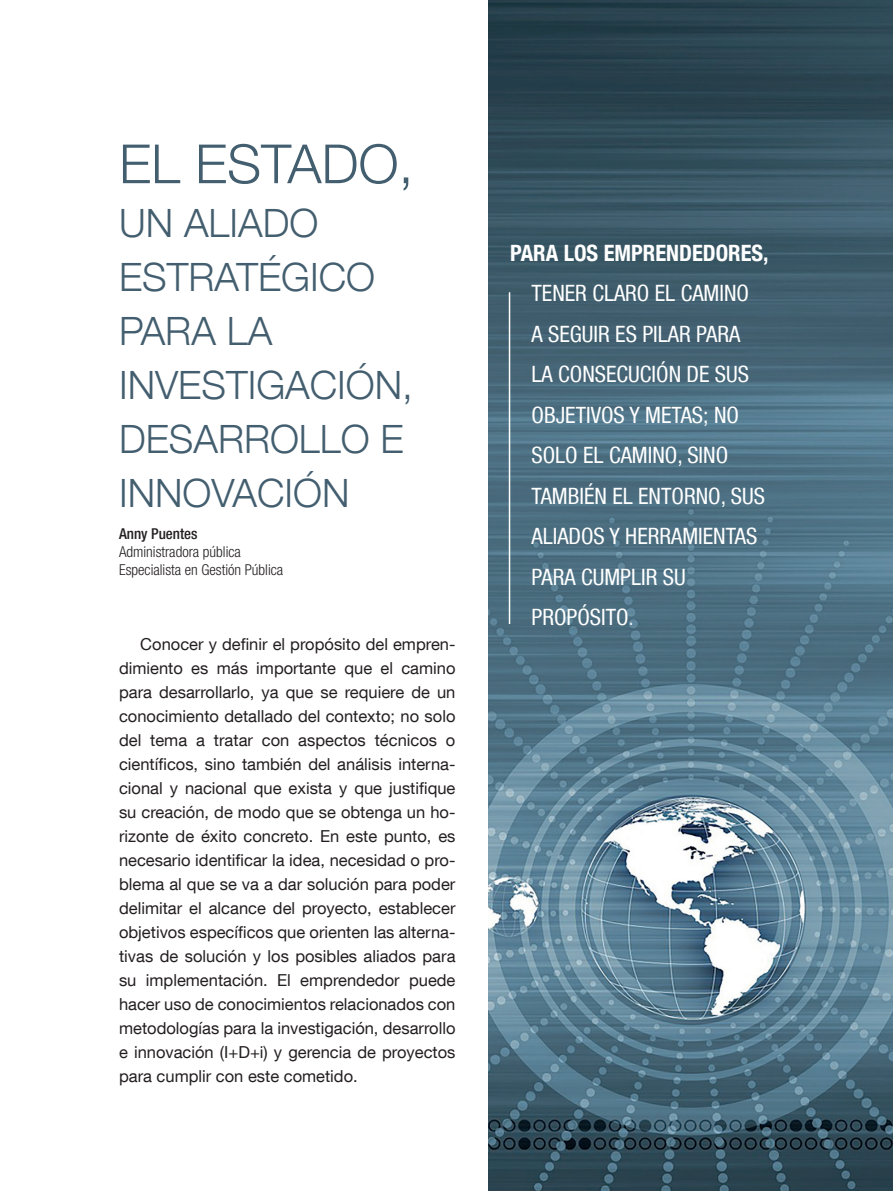
<style>
.page{position:relative;width:893px;height:1191px;background:#fff}
.page>*{position:absolute;margin:0;border:0;box-sizing:border-box;transform-origin:0 0}
.t1{font:300 54px "Helvetica Neue LT Com";color:#435e6f}
.t2{font:300 39px/54px "Helvetica Neue LT Com";color:#435e6f}
.Texto_revista{font:condensed 22.5px/40.5px "Helvetica Neue LT Com";color:#fff}
.Texto_revista-2{font:16.5px/24px "Helvetica Neue LT Com";color:#231f20;text-align:justify}
.t3{font:300 condensed 15px "Helvetica Neue LT Com";color:#231f20}
.t4{font:500 condensed 15px "Helvetica Neue LT Com";color:#231f20}
.s1{font-weight:700}
.s2{font-weight:300}
</style>
<div class="page">
<img style="left:488px;top:0;width:405px;height:1191px">
<hr style="left:509px;top:292px;width:1px;height:332px;background:#fff">
<p class="t1" style="left:119px;top:131px;width:296px">EL ESTADO,</p>
<p class="t2" style="left:119px;top:195px;width:296px">UN ALIADO<br>ESTRATÉGICO<br>PARA LA<br>INVESTIGACIÓN,<br>DESARROLLO E<br>INNOVACIÓN</p>
<p class="t4" style="left:119px;top:524px;width:80px">Anny Puentes</p>
<p class="t3" style="left:119px;top:543px;width:123px">Administradora pública</p>
<p class="t3" style="left:119px;top:561px;width:166px">Especialista en Gestión Pública</p>
<p class="Texto_revista-2" style="left:119px;top:631px;width:338px;text-indent:21px">Conocer y definir el propósito del empren&shy;dimiento es más importante que el camino para desarrollarlo, ya que se requiere de un conocimiento detallado del contexto; no solo del tema a tratar con aspectos técnicos o científicos, sino también del análisis interna&shy;cional y nacional que exista y que justifique su creación, de modo que se obtenga un ho&shy;rizonte de éxito concreto. En este punto, es necesario identificar la idea, necesidad o pro&shy;blema al que se va a dar solución para poder delimitar el alcance del proyecto, establecer objetivos específicos que orienten las alterna&shy;tivas de solución y los posibles aliados para su implementación. El emprendedor puede hacer uso de conocimientos relacionados con metodologías para la investigación, desarrollo e innovación (I+D+i) y gerencia de proyectos para cumplir con este cometido.</p>
<p class="Texto_revista" style="left:531px;top:232px;width:239px;text-indent:-21px"><span class="s1">PARA LOS EMPRENDEDORES,<br></span>TENER CLARO EL CAMINO<br>A SEGUIR ES PILAR PARA<br>LA CONSECUCIÓN DE SUS<br>OBJETIVOS Y METAS; NO<br>SOLO EL CAMINO, SINO<br>TAMBIÉN EL ENTORNO, SUS<br>ALIADOS Y HERRAMIENTAS<br>PARA CUMPLIR SU<br>PROPÓSITO<span class="s2">.</span></p>
</div>
